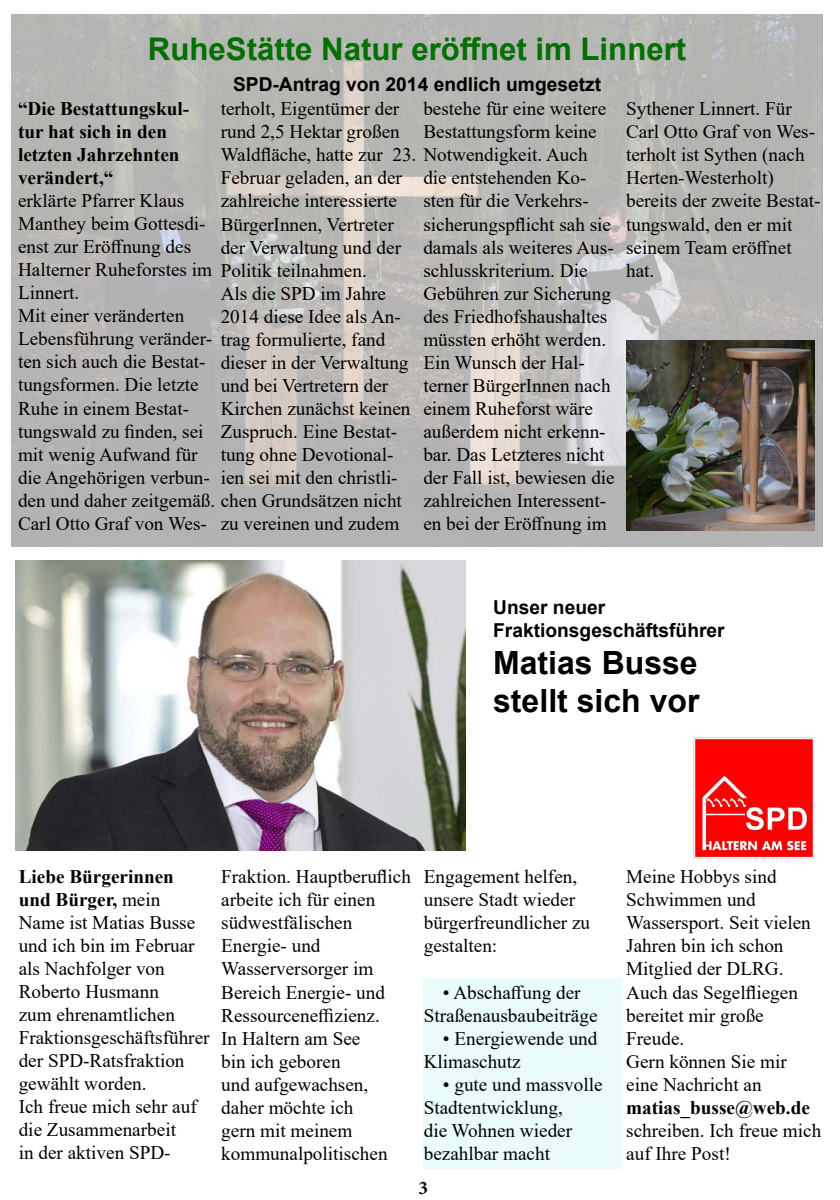
<style>
.page{position:relative;width:840px;height:1200px;background:#fff}
.page>*{position:absolute;margin:0;border:0;box-sizing:border-box;transform-origin:0 0}
.t1{font:700 32px/38.4px "Arial";color:#000}
.t2{font:700 31.2px "Arial";color:#007000}
.t3{font:19.2px/23px "Times New Roman";color:#000}
.t4{font:700 19.2px/23px "Times New Roman";color:#000}
.t5{font:700 19.2px/23px "Arial";color:#000}
.t6{font:700 19.2px "Minion Pro";color:#000}
.s1{font-weight:700}
</style>
<div class="page">
<img style="left:12px;top:14px;width:811px;height:533px">
<img style="left:15px;top:560px;width:451px;height:291px">
<img style="left:626px;top:341px;width:189px;height:190px">
<img style="left:693px;top:738px;width:122px;height:120px">
<h2 class="t2" style="left:148px;top:27px;width:540px">RuheStätte Natur eröffnet im Linnert</h2>
<p class="t5" style="left:233px;top:73px;width:370px">SPD-Antrag von 2014 endlich umgesetzt</p>
<p class="t3" style="left:423px;top:97px;width:184px">bestehe für eine weitere<br>Bestattungsform keine</p>
<p class="t3" style="left:423px;top:166px;width:193px">die entstehenden Ko&shy;sten für die Verkehrs&shy;sicherungspflicht sah sie damals als weiteres Aus&shy;schlusskriterium. Die<br>Gebühren zur Sicherung des Friedhofshaushaltes müssten erhöht werden.<br>Ein Wunsch der Hal&shy;terner BürgerInnen nach einem Ruheforst wäre außerdem nicht erkenn&shy;bar. Das Letzteres nicht der Fall ist, bewiesen die zahlreichen Interessent&shy;en bei der Eröffnung im</p>
<p class="t4" style="left:18px;top:96px;width:173px">“Die Bestattungskul&shy;tur hat sich in den letzten Jahrzehnten verändert,“</p>
<p class="t3" style="left:18px;top:189px;width:385px">erklärte Pfarrer Klaus<br>Manthey beim Gottesdi-<br>enst zur Eröffnung des<br>Halterner Ruheforstes im Politik teilnahmen.<br>Linnert.<br>Mit einer veränderten<br>Lebensführung veränder- trag formulierte, fand ten sich auch die Bestat-<br>tungsformen. Die letzte<br>Ruhe in einem Bestat-<br>tungswald zu finden, sei<br>mit wenig Aufwand für<br>die Angehörigen verbun-<br>den und daher zeitgemäß. chen Grundsätzen nicht<br>Carl Otto Graf von Wes-</p>
<p class="t3" style="left:221px;top:97px;width:368px">terholt, Eigentümer der<br>rund 2,5 Hektar großen<br>Waldfläche, hatte zur 23. Notwendigkeit. Auch<br>Februar geladen, an der<br>zahlreiche interessierte<br>BürgerInnen, Vertreter<br>der Verwaltung und der</p>
<p class="t3" style="left:221px;top:281px;width:182px">Als die SPD im Jahre<br>2014 diese Idee als An-</p>
<p class="t3" style="left:221px;top:350px;width:191px">dieser in der Verwaltung und bei Vertretern der<br>Kirchen zunächst keinen<br>Zuspruch. Eine Bestat&shy;tung ohne Devotional&shy;ien sei mit den christli-</p>
<p class="t3" style="left:221px;top:511px;width:180px">zu vereinen und zudem</p>
<p class="t3" style="left:626px;top:97px;width:196px">Sythener Linnert. Für<br>Carl Otto Graf von Wes&shy;terholt ist Sythen (nach<br>Herten-Westerholt) bereits der zweite Bestat&shy;tungswald, den er mit seinem Team eröffnet hat.</p>
<p class="t5" style="left:493px;top:596px;width:233px">Unser neuer<br>Fraktionsgeschäftsführer</p>
<h1 class="t1" style="left:493px;top:644px;width:208px">Matias Busse stellt sich vor</h1>
<p class="t3" style="left:19px;top:864px;width:192px"><span class="s1">Liebe Bürgerinnen und Bürger,</span> mein<br>Name ist Matias Busse und ich bin im Februar als Nachfolger von<br>Roberto Husmann<br>zum ehrenamtlichen<br>Fraktionsgeschäftsführer der SPD-Ratsfraktion gewählt worden.<br>Ich freue mich sehr auf die Zusammenarbeit<br>in der aktiven SPD-</p>
<p class="t3" style="left:221px;top:865px;width:191px">Fraktion. Hauptberuflich arbeite ich für einen südwestfälischen<br>Energie- und<br>Wasserversorger im<br>Bereich Energie- und<br>Ressourceneffizienz.<br>In Haltern am See<br>bin ich geboren<br>und aufgewachsen, daher möchte ich<br>gern mit meinem kommunalpolitischen</p>
<p class="t3" style="left:424px;top:865px;width:168px">Engagement helfen, unsere Stadt wieder bürgerfreundlicher zu gestalten:</p>
<p class="t3" style="left:424px;top:980px;width:175px;text-align:center">• Abschaffung der<br>Straßenausbaubeiträge</p>
<p class="t3" style="left:424px;top:1026px;width:175px;text-indent:19px">• Energiewende und<br>Klimaschutz</p>
<p class="t3" style="left:424px;top:1072px;width:180px;text-indent:19px">• gute und massvolle<br>Stadtentwicklung,<br>die Wohnen wieder bezahlbar macht</p>
<p class="t6" style="left:419px;top:1174px;width:11px">3</p>
<p class="t3" style="left:626px;top:865px;width:186px">Meine Hobbys sind<br>Schwimmen und<br>Wassersport. Seit vielen<br>Jahren bin ich schon<br>Mitglied der DLRG.<br>Auch das Segelfliegen bereitet mir große<br>Freude.<br>Gern können Sie mir eine Nachricht an</p>
<p class="t4" style="left:626px;top:1095px;width:185px">matias_busse@web.de</p>
<p class="t3" style="left:626px;top:1118px;width:197px">schreiben. Ich freue mich auf Ihre Post!</p>
</div>
